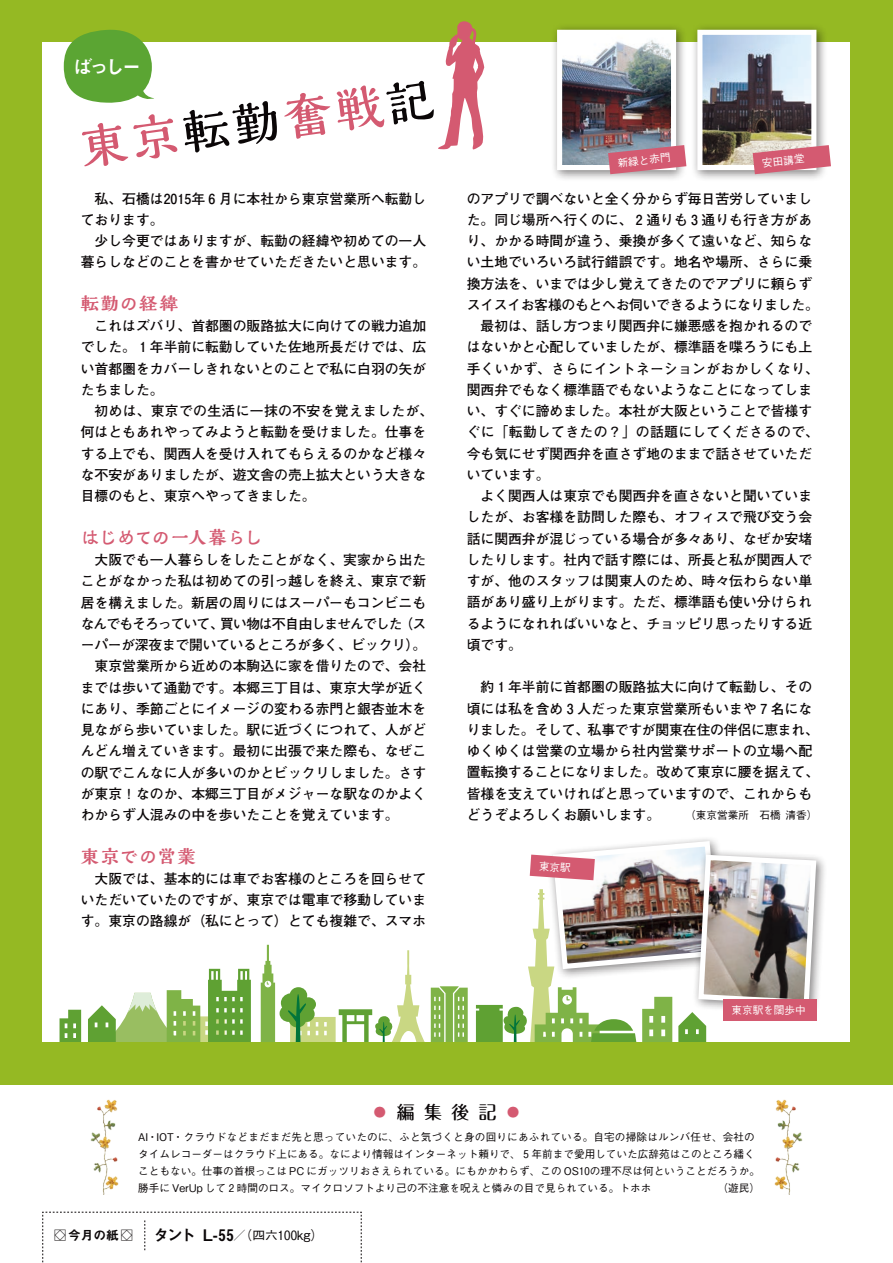
<style>
.page{position:relative;width:893px;height:1263px;background:#fff}
.page>*{position:absolute;margin:0;border:0;box-sizing:border-box;transform-origin:0 0}
.t1{font:700 47.85px "Kaimin Tu Std";color:#d45a71}
.t2{font:19.2px "Midashi Go Pro MB31";color:#fff}
.t3{font:800 18px "Kaimin Tu Std";letter-spacing:.05em;color:#d45a71}
.t4{font:800 18px "Kaimin Tu Std";color:#d45a71}
.t5{font:500 18px "Maru Fo Pro";color:#0a0607}
.t6{font:700 13.8px/21.3px "Futo Go B101 Pro";color:#0a0607}
.t7{font:700 13.8px "Futo Go B101 Pro";letter-spacing:-.02em;color:#0a0607}
.t8{font:700 13.8px "Futo Go B101 Pro";letter-spacing:.025em;color:#0a0607}
.t9{font:700 13.8px "Futo Go B101 Pro";letter-spacing:-.07em;color:#0a0607}
.t10{font:500 12.75px "Gothic BBB Pro";color:#0a0607}
.t11{font:500 10.65px/17px "Gothic BBB Pro";color:#0a0607}
.t12{font:500 10.65px "Gothic BBB Pro";color:#fff}
.s1{color:#0a0607}
.s2{color:#d45a71}
.s3{font-family:"Midashi Go Pro MB31";font-weight:400}
.s4{font-family:"Midashi Go Pro MB31";font-weight:400;font-size:15.9px}
</style>
<div class="page">
<div style="left:0;top:0;width:893px;height:1084px;background:#95b923"></div>
<div style="left:43px;top:43px;width:807px;height:999px;background:#fff"></div>
<svg style="left:60px;top:1010px;width:21px;height:32px"></svg>
<svg style="left:88px;top:969px;width:163px;height:73px"></svg>
<svg style="left:431px;top:986px;width:37px;height:56px;background:#93be64"></svg>
<svg style="left:261px;top:945px;width:164px;height:97px"></svg>
<svg style="left:42px;top:1212px;width:320px;height:51px"></svg>
<img style="left:90px;top:1099px;width:29px;height:96px">
<img style="left:774px;top:1099px;width:29px;height:96px">
<svg style="left:438px;top:21px;width:46px;height:129px"></svg>
<svg style="left:64px;top:29px;width:90px;height:74px"></svg>
<div style="left:692px;top:848px;width:135px;height:168px;background:#0a0607;opacity:.5"></div>
<div style="left:550px;top:23px;width:138px;height:158px;background:#0a0607;opacity:.5"></div>
<img style="left:563px;top:36px;width:107px;height:128px">
<div style="left:557px;top:30px;width:119px;height:140px;border:5px solid #fff"></div>
<div style="left:691px;top:23px;width:137px;height:158px;background:#0a0607;opacity:.5"></div>
<img style="left:703px;top:36px;width:107px;height:128px">
<div style="left:697px;top:30px;width:119px;height:140px;border:5px solid #fff"></div>
<svg style="left:608px;top:145px;width:78px;height:29px;background:#c87285"></svg>
<svg style="left:753px;top:145px;width:78px;height:29px;background:#d67d8c"></svg>
<img style="left:476px;top:839px;width:343px;height:203px">
<h2 class="t2" style="left:73px;top:51px;width:70px">ばっしー</h2>
<h1 class="t1" style="left:75px;top:115px;width:358px;rotate:-8deg">東京<span class="s1">転勤</span>奮戦<span class="s1">記</span></h1>
<p class="t6" style="left:81px;top:186px;width:347px;text-indent:14px">私、石橋は2015年 6 月に本社から東京営業所へ転勤しております。</p>
<p class="t6" style="left:81px;top:228px;width:347px;text-align:right">少し今更ではありますが、転勤の経緯や初めての一人暮らしなどのことを書かせていただきたいと思います。</p>
<h3 class="t3" style="left:81px;top:291px;width:99px">転勤の経緯</h3>
<p class="t6" style="left:81px;top:313px;width:347px;text-align:justify;text-indent:14px">これはズバリ、首都圏の販路拡大に向けての戦力追加でした。 1 年半前に転勤していた佐地所長だけでは、広い首都圏をカバーしきれないとのことで私に白羽の矢がたちました。</p>
<p class="t6" style="left:81px;top:398px;width:354px;text-indent:14px">初めは、東京での生活に一抹の不安を覚えましたが、何はともあれやってみようと転勤を受けました。仕事をする上でも、関西人を受け入れてもらえるのかなど様々な不安がありましたが、遊文舎の売上拡大という大きな目標のもと、東京へやってきました。</p>
<h3 class="t4" style="left:81px;top:525px;width:183px">はじめての一人暮らし</h3>
<p class="t6" style="left:95px;top:547px;width:333px">大阪でも一人暮らしをしたことがなく、実家から出た</p>
<p class="t6" style="left:81px;top:569px;width:347px">ことがなかった私は初めての引っ越しを終え、東京で新</p>
<p class="t6" style="left:81px;top:590px;width:347px">居を構えました。新居の周りにはスーパーもコンビニも</p>
<p class="t9" style="left:81px;top:612px;width:347px">なんでもそろっていて、買い物は不自由しませんでした（ス</p>
<p class="t7" style="left:81px;top:634px;width:347px">ーパーが深夜まで開いているところが多く、ビックリ）。</p>
<p class="t6" style="left:95px;top:654px;width:333px">東京営業所から近めの本駒込に家を借りたので、会社</p>
<p class="t6" style="left:81px;top:675px;width:347px">までは歩いて通勤です。本郷三丁目は、東京大学が近く</p>
<p class="t6" style="left:81px;top:696px;width:347px">にあり、季節ごとにイメージの変わる赤門と銀杏並木を</p>
<p class="t6" style="left:81px;top:717px;width:347px">見ながら歩いていました。駅に近づくにつれて、人がど</p>
<p class="t6" style="left:81px;top:739px;width:347px">んどん増えていきます。最初に出張で来た際も、なぜこ</p>
<p class="t6" style="left:81px;top:760px;width:347px">の駅でこんなに人が多いのかとビックリしました。さす</p>
<p class="t6" style="left:81px;top:781px;width:347px">が東京！なのか、本郷三丁目がメジャーな駅なのかよく</p>
<p class="t6" style="left:81px;top:802px;width:319px">わからず人混みの中を歩いたことを覚えています。</p>
<h3 class="t3" style="left:81px;top:844px;width:116px">東京での営業</h3>
<p class="t6" style="left:81px;top:866px;width:347px;text-align:justify;text-indent:14px">大阪では、基本的には車でお客様のところを回らせていただいていたのですが、東京では電車で移動しています。東京の路線が（私にとって）とても複雑で、スマホ</p>
<p class="t12" style="left:617px;top:154px;width:55px;rotate:-6deg">新緑と赤門</p>
<p class="t12" style="left:761px;top:154px;width:44px;rotate:-6deg">安田講堂</p>
<p class="t6" style="left:467px;top:186px;width:347px">のアプリで調べないと全く分からず毎日苦労していまし</p>
<p class="t6" style="left:467px;top:207px;width:347px">た。同じ場所へ行くのに、 2 通りも 3 通りも行き方があ</p>
<p class="t6" style="left:467px;top:228px;width:347px">り、かかる時間が違う、乗換が多くて遠いなど、知らな</p>
<p class="t6" style="left:467px;top:250px;width:347px">い土地でいろいろ試行錯誤です。地名や場所、さらに乗</p>
<p class="t6" style="left:467px;top:271px;width:347px">換方法を、いまでは少し覚えてきたのでアプリに頼らず</p>
<p class="t7" style="left:467px;top:293px;width:354px">スイスイお客様のもとへお伺いできるようになりました。</p>
<p class="t6" style="left:480px;top:313px;width:333px">最初は、話し方つまり関西弁に嫌悪感を抱かれるので</p>
<p class="t6" style="left:467px;top:335px;width:347px">はないかと心配していましたが、標準語を喋ろうにも上</p>
<p class="t8" style="left:467px;top:357px;width:354px">手くいかず、さらにイントネーションがおかしくなり、</p>
<p class="t6" style="left:467px;top:377px;width:347px">関西弁でもなく標準語でもないようなことになってしま</p>
<p class="t6" style="left:467px;top:398px;width:347px">い、すぐに諦めました。本社が大阪ということで皆様す</p>
<p class="t8" style="left:467px;top:421px;width:354px">ぐに「転勤してきたの？」の話題にしてくださるので、</p>
<p class="t6" style="left:467px;top:441px;width:347px">今も気にせず関西弁を直さず地のままで話させていただ</p>
<p class="t6" style="left:467px;top:462px;width:84px">いています。</p>
<p class="t6" style="left:480px;top:483px;width:333px">よく関西人は東京でも関西弁を直さないと聞いていま</p>
<p class="t6" style="left:467px;top:505px;width:347px">したが、お客様を訪問した際も、オフィスで飛び交う会</p>
<p class="t6" style="left:467px;top:526px;width:347px">話に関西弁が混じっている場合が多々あり、なぜか安堵</p>
<p class="t6" style="left:467px;top:547px;width:347px">したりします。社内で話す際には、所長と私が関西人で</p>
<p class="t6" style="left:467px;top:568px;width:347px">すが、他のスタッフは関東人のため、時々伝わらない単</p>
<p class="t6" style="left:467px;top:590px;width:347px">語があり盛り上がります。ただ、標準語も使い分けられ</p>
<p class="t6" style="left:467px;top:611px;width:347px">るようになれればいいなと、チョッピリ思ったりする近</p>
<p class="t6" style="left:467px;top:632px;width:57px">頃です。</p>
<p class="t6" style="left:467px;top:675px;width:354px;text-indent:14px">約 1 年半前に首都圏の販路拡大に向けて転勤し、その頃には私を含め 3 人だった東京営業所もいまや 7 名になりました。そして、私事ですが関東在住の伴侶に恵まれ、ゆくゆくは営業の立場から社内営業サポートの立場へ配置転換することになりました。改めて東京に腰を据えて、皆様を支えていければと思っていますので、これからもどうぞよろしくお願いします。</p>
<p class="t11" style="left:685px;top:805px;width:134px">（東京営業所　石橋 清香）</p>
<p class="t12" style="left:731px;top:1001px;width:76px">東京駅を闊歩中</p>
<h3 class="t5" style="left:371px;top:1098px;width:153px"><span class="s2">◦</span>編集後記<span class="s2">◦</span></h3>
<p class="t11" style="left:138px;top:1127px;width:623px">AI・IOT・クラウドなどまだまだ先と思っていたのに、ふと気づくと身の回りにあふれている。自宅の掃除はルンバ任せ、会社のタイムレコーダーはクラウド上にある。なにより情報はインターネット頼りで、 5 年前まで愛用していた広辞苑はこのところ繙くこともない。仕事の首根っこは PC にガッツリおさえられている。にもかかわらず、この OS10の理不尽は何ということだろうか。勝手に VerUp して 2 時間のロス。マイクロソフトより己の不注意を呪えと憐みの目で見られている。トホホ</p>
<p class="t11" style="left:718px;top:1178px;width:44px">（遊民）</p>
<p class="t10" style="left:54px;top:1225px;width:271px"><span class="s3">▪今月の紙▪</span> <span class="s4">タント L-55</span>／（四六100kg）</p>
</div>
